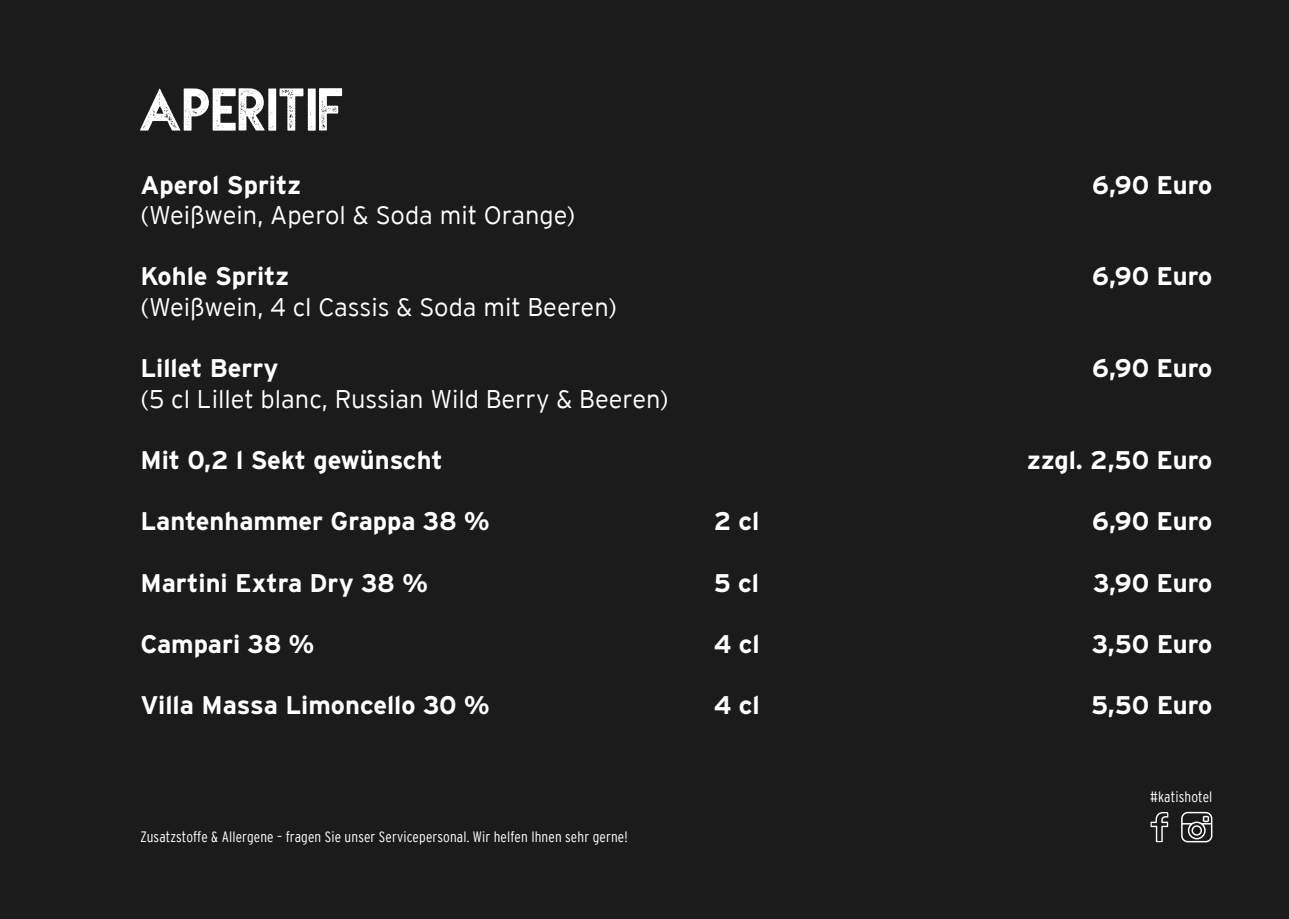
<style>
.page{position:relative;width:1289px;height:919px;background:#fff}
.page>*{position:absolute;margin:0;border:0;box-sizing:border-box;transform-origin:0 0}
.t1{font:700 67.5px "NOVASTAMP";letter-spacing:.02em;color:#fff}
.t2{font:700 25.5px "Interstate";color:#fff}
.t3{font:300 25.5px "Interstate";color:#fff}
.t4{font:300 condensed 15px "Interstate";letter-spacing:.01em;color:#fff}
</style>
<div class="page">
<div style="left:0;top:0;width:1288px;height:918px;background:#1c1b1c"></div>
<svg style="left:1150px;top:812px;width:18px;height:30px"></svg>
<svg style="left:1181px;top:811px;width:31px;height:31px"></svg>
<h1 class="t1" style="left:140px;top:72px;width:205px">APERITIF</h1>
<p class="t2" style="left:140px;top:170px;width:162px">Aperol Spritz</p>
<p class="t2" style="left:1092px;top:170px;width:122px">6,90 Euro</p>
<p class="t3" style="left:140px;top:201px;width:436px">(Weißwein, Aperol &amp; Soda mit Orange)</p>
<p class="t2" style="left:140px;top:262px;width:150px">Kohle Spritz</p>
<p class="t2" style="left:1092px;top:262px;width:122px">6,90 Euro</p>
<p class="t3" style="left:140px;top:293px;width:478px">(Weißwein, 4 cl Cassis &amp; Soda mit Beeren)</p>
<p class="t2" style="left:140px;top:354px;width:140px">Lillet Berry</p>
<p class="t2" style="left:1092px;top:354px;width:122px">6,90 Euro</p>
<p class="t3" style="left:140px;top:384px;width:530px">(5 cl Lillet blanc, Russian Wild Berry &amp; Beeren)</p>
<p class="t2" style="left:140px;top:446px;width:304px">Mit 0,2 l Sekt gewünscht</p>
<p class="t2" style="left:1026px;top:446px;width:187px">zzgl. 2,50 Euro</p>
<p class="t2" style="left:140px;top:507px;width:351px">Lantenhammer Grappa 38 %</p>
<p class="t2" style="left:713px;top:507px;width:47px">2 cl</p>
<p class="t2" style="left:1092px;top:507px;width:122px">6,90 Euro</p>
<p class="t2" style="left:140px;top:568px;width:289px">Martini Extra Dry 38 %</p>
<p class="t2" style="left:713px;top:568px;width:47px">5 cl</p>
<p class="t2" style="left:1093px;top:568px;width:121px">3,90 Euro</p>
<p class="t2" style="left:140px;top:629px;width:175px">Campari 38 %</p>
<p class="t2" style="left:713px;top:629px;width:48px">4 cl</p>
<p class="t2" style="left:1091px;top:629px;width:122px">3,50 Euro</p>
<p class="t2" style="left:140px;top:690px;width:351px">Villa Massa Limoncello 30 %</p>
<p class="t2" style="left:713px;top:690px;width:48px">4 cl</p>
<p class="t2" style="left:1091px;top:690px;width:123px">5,50 Euro</p>
<p class="t4" style="left:140px;top:828px;width:489px">Zusatzstoffe &amp; Allergene – fragen Sie unser Servicepersonal. Wir helfen Ihnen sehr gerne!</p>
<p class="t4" style="left:1150px;top:787px;width:64px">#katishotel</p>
</div>
